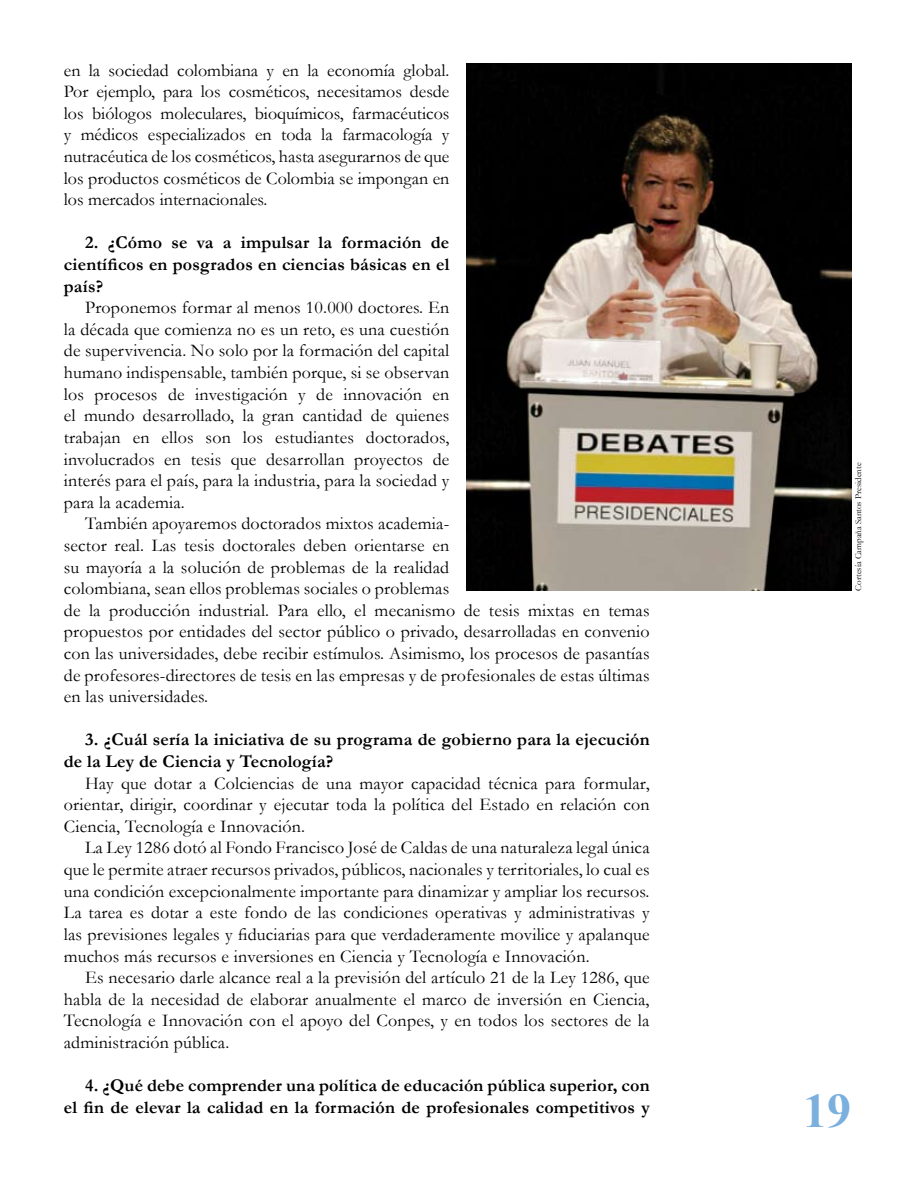
<style>
.page{position:relative;width:915px;height:1191px;background:#fff}
.page>*{position:absolute;margin:0;border:0;box-sizing:border-box;transform-origin:0 0}
.t1{font:700 48px "Times New Roman";color:#7aafde}
.t2{font:18px/21.6px "Garamond";letter-spacing:.01em;color:#000;text-align:justify}
.t3{font:700 18px/21.6px "Garamond";letter-spacing:.01em;color:#000;text-align:justify}
.t4{font:9px "Garamond";color:#000}
</style>
<div class="page">
<img style="left:466px;top:64px;width:385px;height:526px">
<p class="t2" style="left:64px;top:59px;width:387px">en la sociedad colombiana y en la economía global.<br>Por ejemplo, para los cosméticos, necesitamos desde los biólogos moleculares, bioquímicos, farmacéuticos y médicos especializados en toda la farmacología y nutracéutica de los cosméticos, hasta asegurarnos de que los productos cosméticos de Colombia se impongan en los mercados internacionales.</p>
<p class="t3" style="left:64px;top:232px;width:387px;text-indent:21px">2. ¿Cómo se va a impulsar la formación de científicos en posgrados en ciencias básicas en el país?</p>
<p class="t2" style="left:64px;top:296px;width:387px;text-indent:21px">Proponemos formar al menos 10.000 doctores. En la década que comienza no es un reto, es una cuestión de supervivencia. No solo por la formación del capital humano indispensable, también porque, si se observan los procesos de investigación y de innovación en el mundo desarrollado, la gran cantidad de quienes trabajan en ellos son los estudiantes doctorados, involucrados en tesis que desarrollan proyectos de interés para el país, para la industria, para la sociedad y para la academia.</p>
<p class="t2" style="left:64px;top:512px;width:587px;text-align:left;text-indent:21px">También apoyaremos doctorados mixtos academia-<br>sector real. Las tesis doctorales deben orientarse en<br>su mayoría a la solución de problemas de la realidad<br>colombiana, sean ellos problemas sociales o problemas<br>de la producción industrial. Para ello, el mecanismo de tesis mixtas en temas propuestos por entidades del sector público o privado, desarrolladas en convenio con las universidades, debe recibir estímulos. Asimismo, los procesos de pasantías de profesores-directores de tesis en las empresas y de profesionales de estas últimas en las universidades.</p>
<p class="t3" style="left:64px;top:729px;width:587px;text-indent:21px">3. ¿Cuál sería la iniciativa de su programa de gobierno para la ejecución de la Ley de Ciencia y Tecnología?</p>
<p class="t2" style="left:64px;top:771px;width:587px;text-indent:21px">Hay que dotar a Colciencias de una mayor capacidad técnica para formular, orientar, dirigir, coordinar y ejecutar toda la política del Estado en relación con Ciencia, Tecnología e Innovación.</p>
<p class="t2" style="left:64px;top:836px;width:587px;text-indent:21px">La Ley 1286 dotó al Fondo Francisco José de Caldas de una naturaleza legal única que le permite atraer recursos privados, públicos, nacionales y territoriales, lo cual es una condición excepcionalmente importante para dinamizar y ampliar los recursos.<br>La tarea es dotar a este fondo de las condiciones operativas y administrativas y las previsiones legales y fiduciarias para que verdaderamente movilice y apalanque muchos más recursos e inversiones en Ciencia y Tecnología e Innovación.</p>
<p class="t2" style="left:64px;top:966px;width:587px;text-indent:21px">Es necesario darle alcance real a la previsión del artículo 21 de la Ley 1286, que habla de la necesidad de elaborar anualmente el marco de inversión en Ciencia, Tecnología e Innovación con el apoyo del Conpes, y en todos los sectores de la administración pública.</p>
<p class="t3" style="left:64px;top:1074px;width:587px;text-align:right">4. ¿Qué debe comprender una política de educación pública superior, con<br>el fin de elevar la calidad en la formación de profesionales competitivos y</p>
<p class="t4" style="left:851px;top:590px;width:129px;rotate:-90deg">Cortesía Campaña Santos Presidente</p>
<h1 class="t1" style="left:802px;top:1078px;width:49px">19</h1>
</div>
